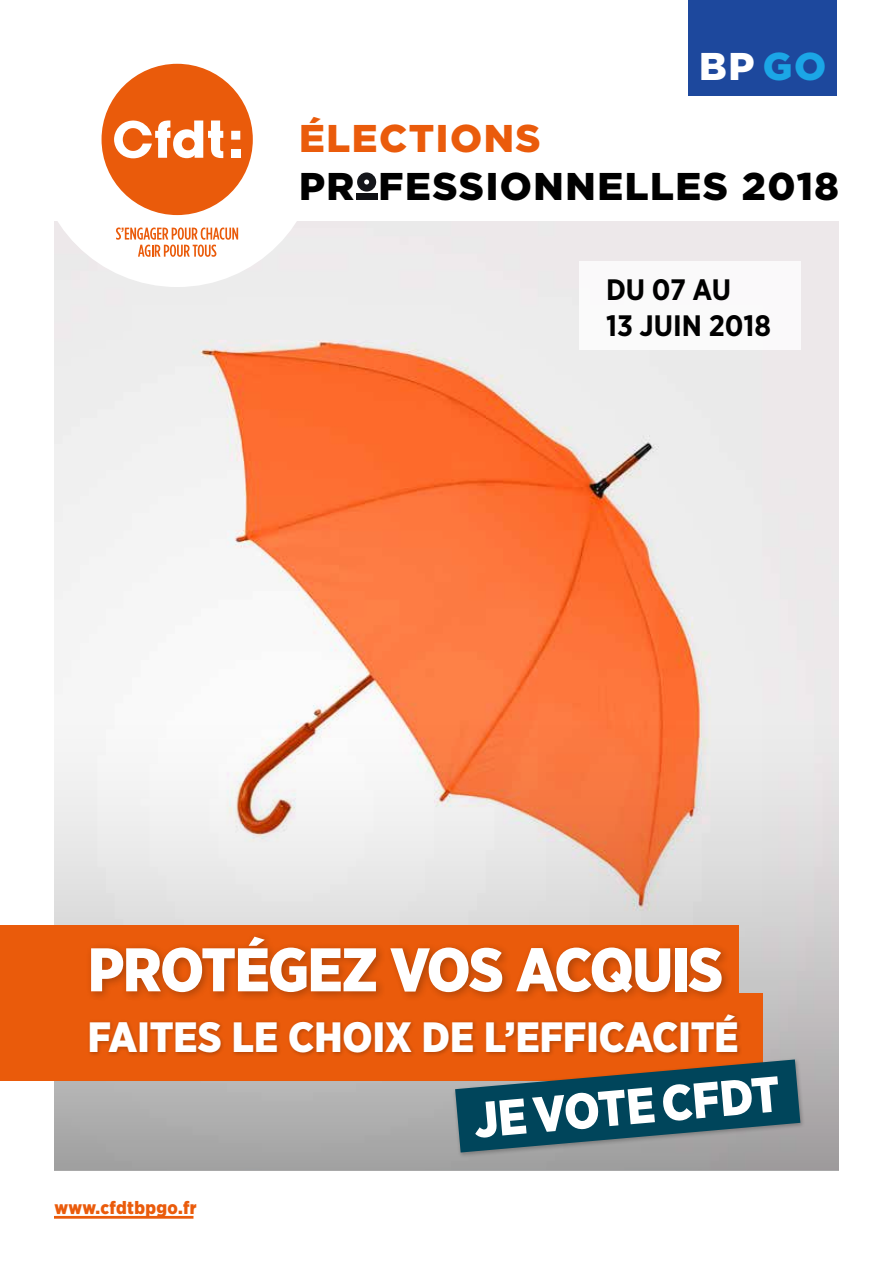
<style>
.page{position:relative;width:893px;height:1263px;background:#fff}
.page>*{position:absolute;margin:0;border:0;box-sizing:border-box;transform-origin:0 0}
.t1{font:900 61.5px "Gotham Narrow";letter-spacing:-.02em;color:#fff}
.t2{font:900 50.1px "Gotham Narrow";color:#fff}
.t3{font:900 42.3px "Gotham Narrow";color:#fff}
.t4{font:900 38.7px "Gotham";letter-spacing:.04em;color:#000}
.t5{font:900 38.7px "Gotham";letter-spacing:.04em;color:#ea5b0b}
.t6{font:900 38.7px "Gotham";color:#fff}
.t7{font:700 29.55px/35.4px "Gotham Narrow";color:#000}
.t8{font:900 18px "Gotham Narrow";letter-spacing:.02em;color:#ea5b0b}
.s1{color:#1ba6e6}
</style>
<div class="page">
<img style="left:54px;top:221px;width:785px;height:487px">
<svg style="left:54px;top:708px;width:785px;height:462px"></svg>
<div style="left:579px;top:261px;width:221px;height:89px;background:#fff"></div>
<div style="left:35px;top:4px;width:284px;height:283px;background:#fff;border-radius:50%"></div>
<div style="left:102px;top:64px;width:151px;height:151px;background:#ea5b0b;border-radius:50%"></div>
<div style="left:231px;top:131px;width:9px;height:9px;background:#fff"></div>
<div style="left:231px;top:149px;width:9px;height:9px;background:#fff"></div>
<svg style="left:114px;top:120px;width:109px;height:38px"></svg>
<svg style="left:116px;top:227px;width:122px;height:30px"></svg>
<div style="left:0;top:993px;width:763px;height:88px;background:#ea5b0b"></div>
<div style="left:0;top:925px;width:739px;height:87px;background:#ea5b0b"></div>
<svg style="left:357px;top:172px;width:19px;height:20px"></svg>
<div style="left:356px;top:194px;width:21px;height:6px;background:#101115"></div>
<div style="left:86px;top:932px;width:646px;height:70px;background:#000;opacity:.25"></div>
<hr style="left:54px;top:1216px;width:139px;height:3px;background:#ea5b0b">
<div style="left:88px;top:1011px;width:655px;height:46px;background:#000;opacity:.25"></div>
<div style="left:452px;top:1057px;width:354px;height:101px;background:#000;opacity:.25"></div>
<svg style="left:455px;top:1059px;width:345px;height:93px"></svg>
<div style="left:689px;top:0;width:148px;height:95px;background:#1d489d"></div>
<p class="t6" style="left:699px;top:39px;width:128px">BP <span class="s1">GO</span></p>
<p class="t5" style="left:299px;top:112px;width:243px">ÉLECTIONS</p>
<p class="t4" style="left:299px;top:160px;width:541px">PR FESSIONNELLES 2018</p>
<p class="t7" style="left:606px;top:272px;width:166px">DU 07 AU<br>13 JUIN 2018</p>
<h1 class="t1" style="left:88px;top:929px;width:637px">PROTÉGEZ VOS ACQUIS</h1>
<p class="t3" style="left:88px;top:1009px;width:652px">FAITES LE CHOIX DE L’EFFICACITÉ</p>
<p class="t2" style="left:471px;top:1087px;width:308px;rotate:-5deg">JE VOTE CFDT</p>
<p class="t8" style="left:55px;top:1195px;width:144px">www.cfdtbpgo.fr</p>
</div>
